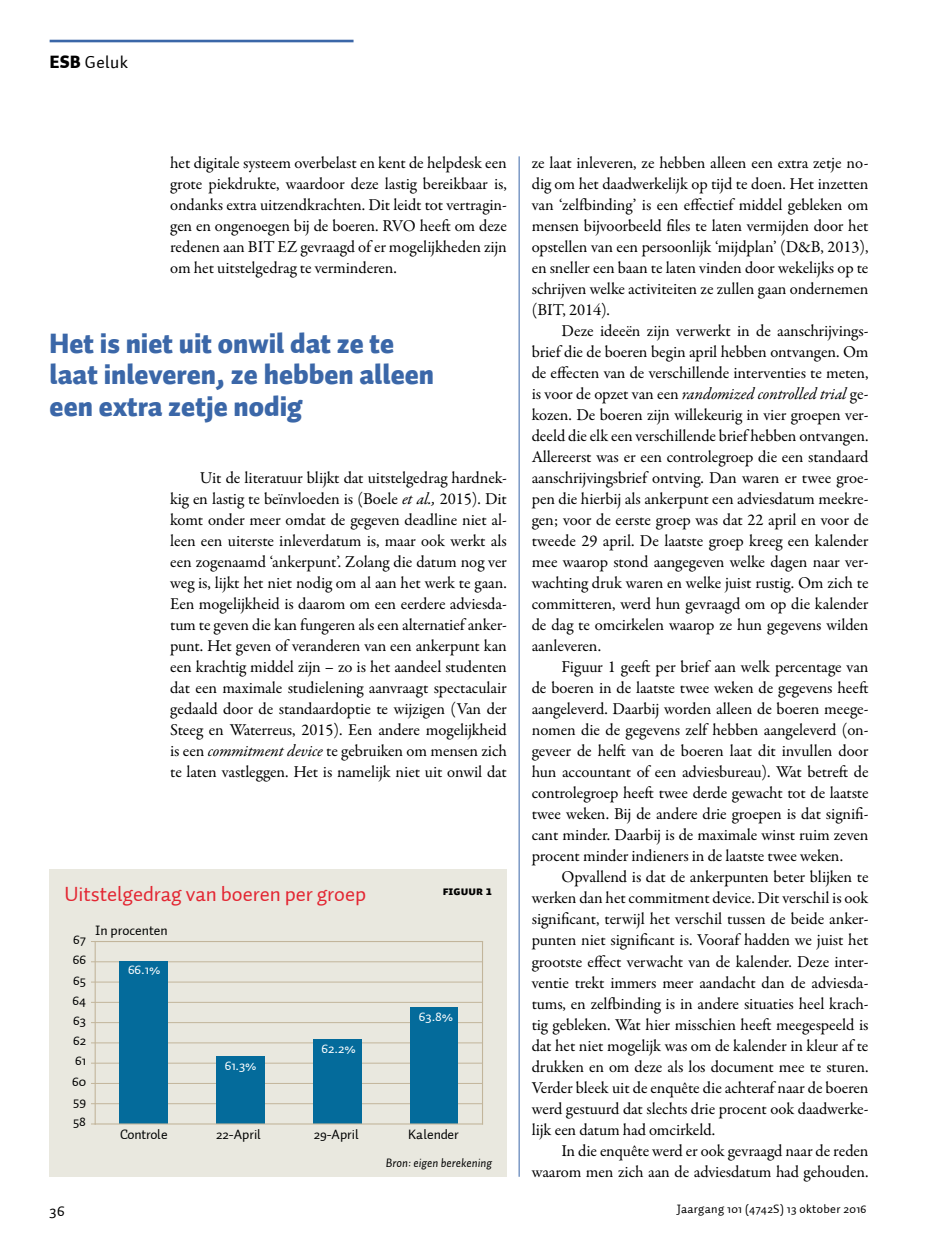
<style>
.page{position:relative;width:943px;height:1241px;background:#fff}
.page>*{position:absolute;margin:0;border:0;box-sizing:border-box;transform-origin:0 0}
.t1{font:900 28px/31.5px "Auto 1";color:#3b67a8}
.t2{font:21px "Auto 1";letter-spacing:-.005em;color:#e32632}
.t3{font:17.5px "Auto 1";letter-spacing:.025em;color:#000}
.t4{font:16.62px/21px "Garamond Premr Pro";letter-spacing:-.005em;color:#000;text-align:justify}
.t5{font:15.75px "Auto 1";color:#000}
.t6{font:13.83px "Auto 1";color:#000101}
.t7{font:13.83px "Auto 1";letter-spacing:-.005em;color:#fff}
.t8{font:13.83px "Auto 1";letter-spacing:-.025em;color:#000101}
.t9{font:12.25px "Auto 1";letter-spacing:.025em;color:#000}
.t10{font:italic 12.25px "Auto 1";color:#000}
.t11{font:12.25px "Auto 1 Black Sm Cp";color:#000}
.s1{font-weight:900}
.s2{font-style:italic}
</style>
<div class="page">
<div style="left:50px;top:869px;width:457px;height:307px;background:#e9e8df"></div>
<hr style="left:91px;top:961px;width:391px;height:1px;background:#c2b59b">
<hr style="left:91px;top:981px;width:391px;height:1px;background:#c2b59b">
<hr style="left:91px;top:1001px;width:391px;height:1px;background:#c2b59b">
<hr style="left:91px;top:1022px;width:391px;height:1px;background:#c2b59b">
<hr style="left:91px;top:1042px;width:391px;height:1px;background:#c2b59b">
<hr style="left:91px;top:1062px;width:391px;height:1px;background:#c2b59b">
<hr style="left:91px;top:1082px;width:391px;height:1px;background:#c2b59b">
<hr style="left:91px;top:1103px;width:391px;height:1px;background:#c2b59b">
<div style="left:119px;top:960px;width:49px;height:163px;background:#046b9b"></div>
<div style="left:216px;top:1056px;width:49px;height:67px;background:#046b9b"></div>
<div style="left:313px;top:1039px;width:48px;height:84px;background:#046b9b"></div>
<div style="left:410px;top:1006px;width:48px;height:117px;background:#046b9b"></div>
<hr style="left:95px;top:941px;width:1px;height:182px;background:#c2b59b">
<hr style="left:482px;top:941px;width:1px;height:182px;background:#c2b59b">
<hr style="left:95px;top:1123px;width:387px;height:1px;background:#c2b59b">
<hr style="left:95px;top:940px;width:387px;height:1px;background:#c2b59b">
<hr style="left:50px;top:40px;width:303px;height:2px;background:#3b67a8">
<hr style="left:519px;top:156px;width:1px;height:1020px;background:#3b67a8">
<p class="t3" style="left:50px;top:52px;width:80px"><span class="s1">ESB</span> Geluk</p>
<p class="t4" style="left:170px;top:153px;width:338px">het digitale systeem overbelast en kent de helpdesk een grote piekdrukte, waardoor deze lastig bereikbaar is, ondanks extra uitzendkrachten. Dit leidt tot vertragin&shy;gen en ongenoegen bij de boeren. RVO heeft om deze redenen aan BIT EZ gevraagd of er mogelijkheden zijn om het uitstelgedrag te verminderen.</p>
<h1 class="t1" style="left:50px;top:328px;width:386px">Het is niet uit onwil dat ze te laat inleveren, ze hebben alleen een extra zetje nodig</h1>
<p class="t4" style="left:170px;top:468px;width:338px;text-indent:30px">Uit de literatuur blijkt dat uitstelgedrag hardnek&shy;kig en lastig te beïnvloeden is (Boele <span class="s2">et al.,</span> 2015). Dit komt onder meer omdat de gegeven deadline niet al&shy;leen een uiterste inleverdatum is, maar ook werkt als een zogenaamd ‘ankerpunt’. Zolang die datum nog ver weg is, lijkt het niet nodig om al aan het werk te gaan.<br>Een mogelijkheid is daarom om een eerdere adviesda&shy;tum te geven die kan fungeren als een alternatief anker&shy;punt. Het geven of veranderen van een ankerpunt kan een krachtig middel zijn – zo is het aandeel studenten dat een maximale studielening aanvraagt spectaculair gedaald door de standaardoptie te wijzigen (Van der Steeg en Waterreus, 2015). Een andere mogelijkheid is een <span class="s2">commitment device</span> te gebruiken om mensen zich te laten vastleggen. Het is namelijk niet uit onwil dat</p>
<p class="t2" style="left:64px;top:881px;width:303px">Uitstelgedrag van boeren per groep</p>
<p class="t11" style="left:443px;top:883px;width:51px">FIGUUR 1</p>
<p class="t6" style="left:73px;top:930px;width:14px">67</p>
<p class="t6" style="left:73px;top:950px;width:15px">66</p>
<p class="t6" style="left:73px;top:971px;width:14px">65</p>
<p class="t6" style="left:72px;top:991px;width:15px">64</p>
<p class="t6" style="left:73px;top:1011px;width:14px">63</p>
<p class="t6" style="left:73px;top:1031px;width:14px">62</p>
<p class="t6" style="left:75px;top:1051px;width:12px">61</p>
<p class="t6" style="left:72px;top:1072px;width:15px">60</p>
<p class="t6" style="left:73px;top:1092px;width:14px">59</p>
<p class="t6" style="left:73px;top:1112px;width:14px">58</p>
<p class="t6" style="left:95px;top:921px;width:74px">In procenten</p>
<p class="t7" style="left:128px;top:961px;width:34px">66.1%</p>
<p class="t7" style="left:225px;top:1056px;width:33px">61.3%</p>
<p class="t7" style="left:321px;top:1039px;width:36px">62.2%</p>
<p class="t7" style="left:419px;top:1007px;width:36px">63.8%</p>
<p class="t8" style="left:120px;top:1125px;width:49px">Controle</p>
<p class="t6" style="left:216px;top:1125px;width:46px">22-April</p>
<p class="t6" style="left:314px;top:1125px;width:46px">29-April</p>
<p class="t6" style="left:408px;top:1125px;width:52px">Kalender</p>
<p class="t10" style="left:386px;top:1154px;width:108px">Bron: eigen berekening</p>
<p class="t4" style="left:531px;top:153px;width:338px">ze laat inleveren, ze hebben alleen een extra zetje no&shy;dig om het daadwerkelijk op tijd te doen. Het inzetten van ‘zelfbinding’ is een effectief middel gebleken om mensen bijvoorbeeld files te laten vermijden door het opstellen van een persoonlijk ‘mijdplan’ (D&amp;B, 2013), en sneller een baan te laten vinden door wekelijks op te schrijven welke activiteiten ze zullen gaan ondernemen (BIT, 2014).</p>
<p class="t4" style="left:531px;top:321px;width:338px;text-indent:30px">Deze ideeën zijn verwerkt in de aanschrijvings&shy;brief die de boeren begin april hebben ontvangen. Om de effecten van de verschillende interventies te meten, is voor de opzet van een <span class="s2">randomized controlled trial</span> ge&shy;kozen. De boeren zijn willekeurig in vier groepen ver&shy;deeld die elk een verschillende brief hebben ontvangen.<br>Allereerst was er een controlegroep die een standaard aanschrijvingsbrief ontving. Dan waren er twee groe&shy;pen die hierbij als ankerpunt een adviesdatum meekre&shy;gen; voor de eerste groep was dat 22 april en voor de tweede 29 april. De laatste groep kreeg een kalender mee waarop stond aangegeven welke dagen naar ver&shy;wachting druk waren en welke juist rustig. Om zich te committeren, werd hun gevraagd om op die kalender de dag te omcirkelen waarop ze hun gegevens wilden aanleveren.</p>
<p class="t4" style="left:531px;top:657px;width:338px;text-indent:30px">Figuur 1 geeft per brief aan welk percentage van de boeren in de laatste twee weken de gegevens heeft aangeleverd. Daarbij worden alleen de boeren meege&shy;nomen die de gegevens zelf hebben aangeleverd (on&shy;geveer de helft van de boeren laat dit invullen door hun accountant of een adviesbureau). Wat betreft de controlegroep heeft twee derde gewacht tot de laatste twee weken. Bij de andere drie groepen is dat signifi&shy;cant minder. Daarbij is de maximale winst ruim zeven procent minder indieners in de laatste twee weken.</p>
<p class="t4" style="left:531px;top:867px;width:338px;text-indent:30px">Opvallend is dat de ankerpunten beter blijken te werken dan het commitment device. Dit verschil is ook significant, terwijl het verschil tussen de beide anker&shy;punten niet significant is. Vooraf hadden we juist het grootste effect verwacht van de kalender. Deze inter&shy;ventie trekt immers meer aandacht dan de adviesda&shy;tums, en zelfbinding is in andere situaties heel krach&shy;tig gebleken. Wat hier misschien heeft meegespeeld is dat het niet mogelijk was om de kalender in kleur af te drukken en om deze als los document mee te sturen.<br>Verder bleek uit de enquête die achteraf naar de boeren werd gestuurd dat slechts drie procent ook daadwerke&shy;lijk een datum had omcirkeld.</p>
<p class="t4" style="left:531px;top:1140px;width:338px;text-align:right">In die enquête werd er ook gevraagd naar de reden waarom men zich aan de adviesdatum had gehouden.</p>
<p class="t5" style="left:50px;top:1200px;width:17px">36</p>
<p class="t9" style="left:676px;top:1201px;width:191px">Jaargang 101 (4742S) 13 oktober 2016</p>
</div>
